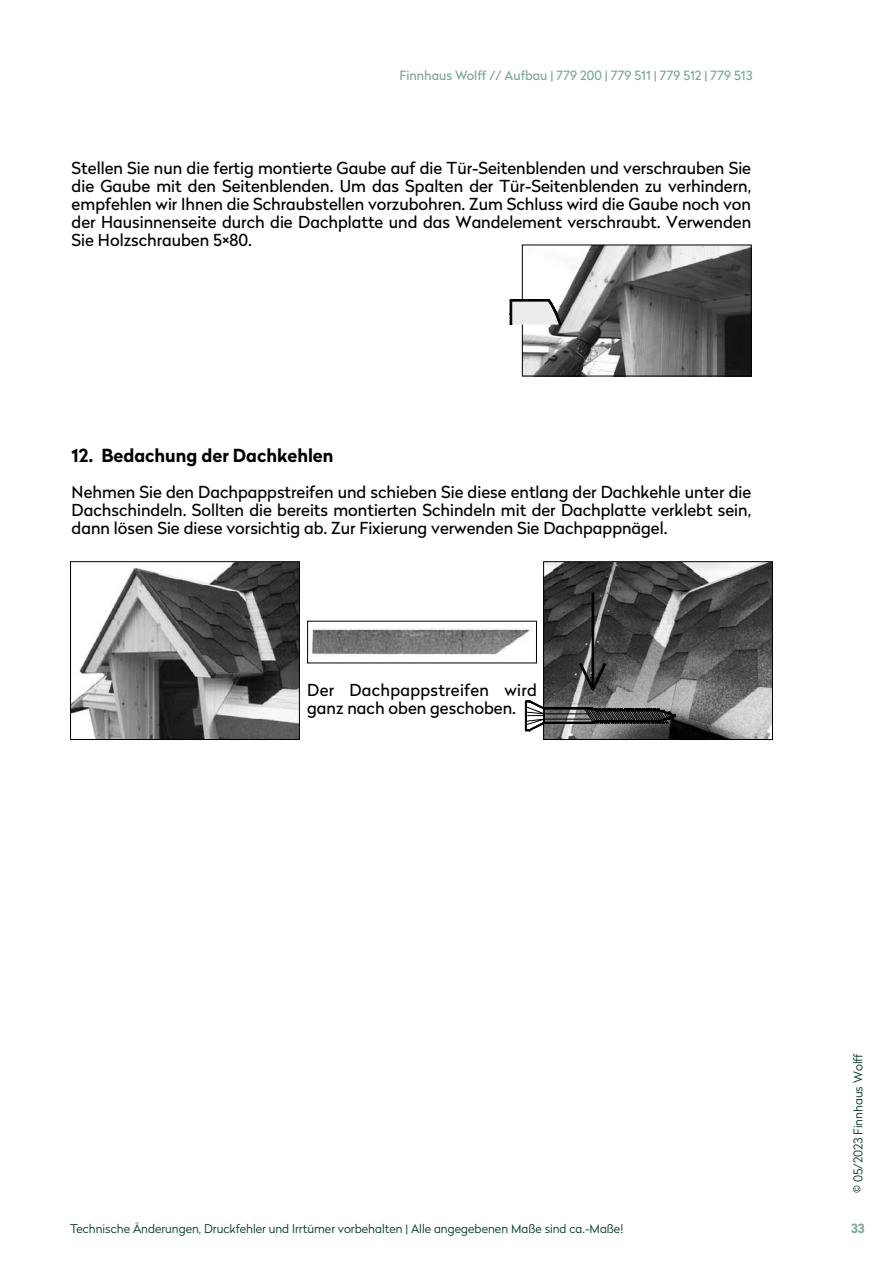
<style>
.page{position:relative;width:893px;height:1263px;background:#fff}
.page>*{position:absolute;margin:0;border:0;box-sizing:border-box;transform-origin:0 0}
.t1{font:700 18px "Radikal";color:#000}
.t2{font:16.5px/18px "Radikal";color:#000;text-align:justify}
.t3{font:12.75px "Radikal";color:#7ca79b}
.t4{font:700 12.75px "Radikal";color:#7ca79b}
.t5{font:300 12px "Radikal";color:#003629}
</style>
<div class="page">
<img style="left:311px;top:628px;width:221px;height:29px">
<img style="left:72px;top:563px;width:226px;height:175px">
<div style="left:70px;top:561px;width:230px;height:179px;border:1px solid #000"></div>
<img style="left:545px;top:563px;width:226px;height:175px">
<div style="left:543px;top:561px;width:230px;height:179px;border:1px solid #000"></div>
<img style="left:524px;top:247px;width:226px;height:127px">
<div style="left:522px;top:245px;width:230px;height:131px;border:1px solid #000"></div>
<svg style="left:510px;top:299px;width:56px;height:26px"></svg>
<hr style="left:591px;top:592px;width:3px;height:97px;background:#000">
<svg style="left:525px;top:661px;width:151px;height:70px;background:#6c6c6c"></svg>
<p class="t3" style="left:400px;top:67px;width:354px">Finnhaus Wolff // Aufbau | 779 200 | 779 511 | 779 512 | 779 513</p>
<p class="t2" style="left:72px;top:158px;width:681px">Stellen Sie nun die fertig montierte Gaube auf die Tür-Seitenblenden und verschrauben Sie die Gaube mit den Seitenblenden. Um das Spalten der Tür-Seitenblenden zu verhindern, empfehlen wir Ihnen die Schraubstellen vorzubohren. Zum Schluss wird die Gaube noch von der Hausinnenseite durch die Dachplatte und das Wandelement verschraubt. Verwenden Sie Holzschrauben 5×80.</p>
<p class="t1" style="left:72px;top:442px;width:263px">12. Bedachung der Dachkehlen</p>
<p class="t2" style="left:72px;top:482px;width:681px">Nehmen Sie den Dachpappstreifen und schieben Sie diese entlang der Dachkehle unter die Dachschindeln. Sollten die bereits montierten Schindeln mit der Dachplatte verklebt sein, dann lösen Sie diese vorsichtig ab. Zur Fixierung verwenden Sie Dachpappnägel.</p>
<p class="t2" style="left:307px;top:680px;width:231px">Der Dachpappstreifen wird ganz nach oben geschoben.</p>
<p class="t5" style="left:850px;top:1193px;width:141px;rotate:-90deg">© 05/2023 Finnhaus Wolff</p>
<p class="t5" style="left:70px;top:1220px;width:555px">Technische Änderungen, Druckfehler und Irrtümer vorbehalten | Alle angegebenen Maße sind ca.-Maße!</p>
<p class="t4" style="left:851px;top:1219px;width:15px">33</p>
</div>
